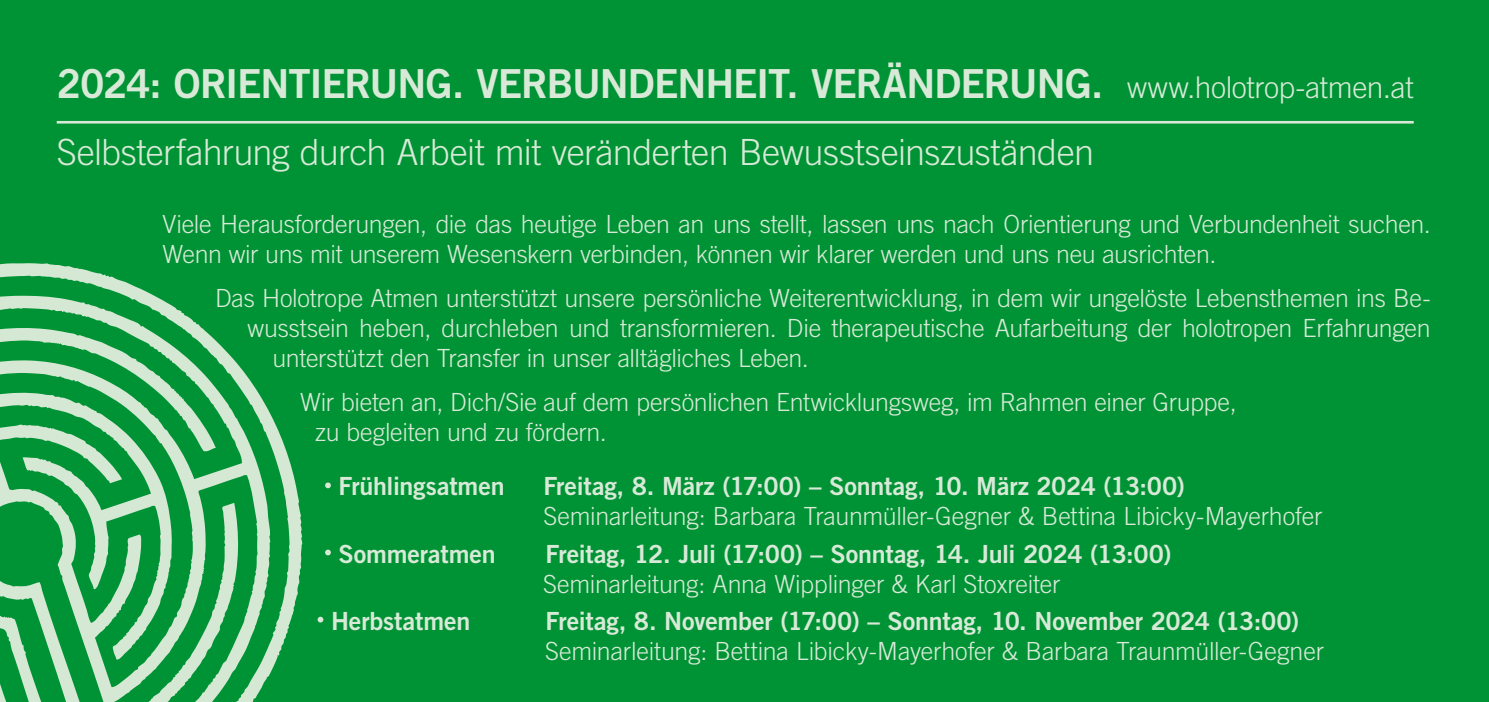
<style>
.page{position:relative;width:1489px;height:702px;background:#fff}
.page>*{position:absolute;margin:0;border:0;box-sizing:border-box;transform-origin:0 0}
.t1{font:40px "Trade Gothic LT Std Bd 2";letter-spacing:-.03em;color:#d8ead7}
.t2{font:300 36px "Trade Gothic LT Std";letter-spacing:-.02em;color:#d8ead7}
.t3{font:300 30px "Trade Gothic LT Std";letter-spacing:-.015em;color:#d8ead7}
.t4{font:300 25px/30px "Trade Gothic LT Std";letter-spacing:-.01em;color:#d8ead7}
.t5{font:25px "Trade Gothic LT Std Bd 2";letter-spacing:-.01em;color:#d8ead7}
</style>
<div class="page">
<div style="left:0;top:0;width:1488px;height:702px;background:#009335"></div>
<hr style="left:57px;top:121px;width:1356px;height:2px;background:#d8ead7">
<svg style="left:325px;top:482px;width:6px;height:6px"></svg>
<svg style="left:325px;top:549px;width:6px;height:6px"></svg>
<svg style="left:317px;top:616px;width:6px;height:6px"></svg>
<svg style="left:0;top:263px;width:302px;height:439px"></svg>
<h1 class="t1" style="left:57px;top:59px;width:1048px">2024: ORIENTIERUNG. VERBUNDENHEIT. VERÄNDERUNG.</h1>
<h2 class="t2" style="left:57px;top:131px;width:1038px">Selbsterfahrung durch Arbeit mit veränderten Bewusstseinszuständen</h2>
<p class="t3" style="left:1126px;top:69px;width:288px">www.holotrop-atmen.at</p>
<p class="t4" style="left:162px;top:209px;width:1269px">Viele Herausforderungen, die das heutige Leben an uns stellt, lassen uns nach Orientierung und Verbundenheit suchen.<br>Wenn wir uns mit unserem Wesenskern verbinden, können wir klarer werden und uns neu ausrichten.</p>
<p class="t4" style="left:215px;top:283px;width:1216px">Das Holotrope Atmen unterstützt unsere persönliche Weiterentwicklung, in dem wir ungelöste Lebensthemen ins Be-</p>
<p class="t4" style="left:247px;top:313px;width:1184px">wusstsein heben, durchleben und transformieren. Die therapeutische Aufarbeitung der holotropen Erfahrungen</p>
<p class="t4" style="left:272px;top:343px;width:538px">unterstützt den Transfer in unser alltägliches Leben.</p>
<p class="t4" style="left:315px;top:387px;width:923px;text-indent:-15px">Wir bieten an, Dich/Sie auf dem persönlichen Entwicklungsweg, im Rahmen einer Gruppe, zu begleiten und zu fördern.</p>
<p class="t5" style="left:338px;top:471px;width:167px">Frühlingsatmen</p>
<p class="t5" style="left:543px;top:471px;width:643px">Freitag, 8. März (17:00) – Sonntag, 10. März 2024 (13:00)</p>
<p class="t4" style="left:543px;top:501px;width:780px">Seminarleitung: Barbara Traunmüller-Gegner &amp; Bettina Libicky-Mayerhofer</p>
<p class="t5" style="left:338px;top:538px;width:159px">Sommeratmen</p>
<p class="t5" style="left:545px;top:538px;width:627px">Freitag, 12. Juli (17:00) – Sonntag, 14. Juli 2024 (13:00)</p>
<p class="t4" style="left:543px;top:568px;width:519px">Seminarleitung: Anna Wipplinger &amp; Karl Stoxreiter</p>
<p class="t5" style="left:331px;top:605px;width:141px">Herbstatmen</p>
<p class="t5" style="left:545px;top:605px;width:755px">Freitag, 8. November (17:00) – Sonntag, 10. November 2024 (13:00)</p>
<p class="t4" style="left:545px;top:635px;width:780px">Seminarleitung: Bettina Libicky-Mayerhofer &amp; Barbara Traunmüller-Gegner</p>
</div>
